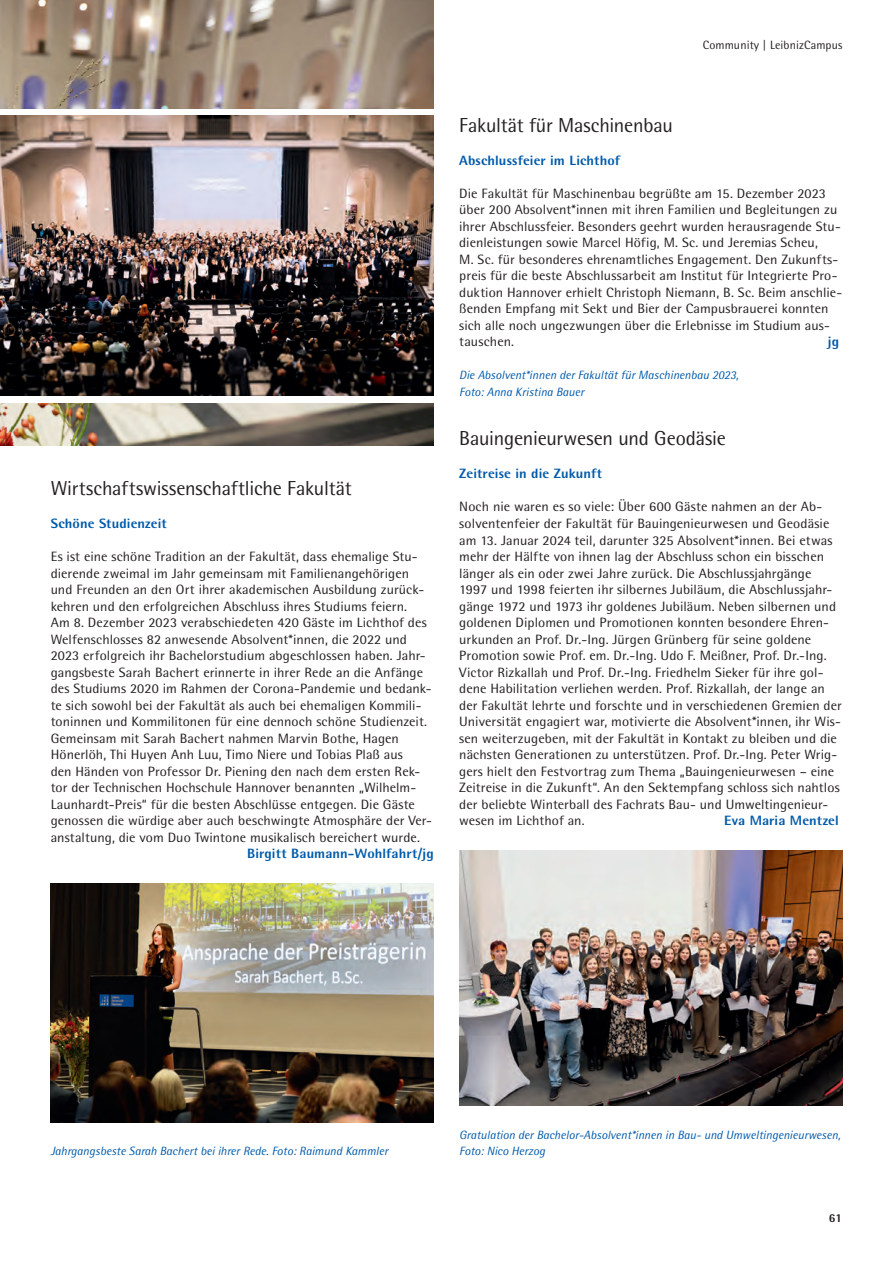
<style>
.page{position:relative;width:893px;height:1263px;background:#fff}
.page>*{position:absolute;margin:0;border:0;box-sizing:border-box;transform-origin:0 0}
.t1{font:20.25px "Rotis Semi Sans";letter-spacing:-.01em;color:#231f20}
.t2{font:13.5px/16.5px "Rotis Semi Sans";letter-spacing:.005em;color:#231f20;scale:1.05 1}
.t3{font:800 13.5px "Rotis Semi Sans";letter-spacing:.005em;color:#015aaa;scale:1.05 1}
.t4{font:italic 12px/16.5px "Rotis Semi Sans";color:#015aaa}
.t5{font:12px "Rotis Semi Sans";letter-spacing:.01em;color:#231f20}
.t6{font:800 12px "Rotis Semi Sans";color:#231f20}
</style>
<div class="page">
<img style="left:0;top:0;width:433px;height:445px">
<img style="left:51px;top:883px;width:382px;height:239px">
<img style="left:459px;top:850px;width:383px;height:255px">
<div style="left:0;top:109px;width:433px;height:293px;background:#fff"></div>
<img style="left:0;top:115px;width:433px;height:281px">
<p class="t5" style="left:702px;top:38px;width:141px">Community | LeibnizCampus</p>
<h1 class="t1" style="left:51px;top:476px;width:302px">Wirtschaftswissenschaftliche Fakultät</h1>
<p class="t3" style="left:51px;top:514px;width:112px">Schöne Studienzeit</p>
<p class="t2" style="left:51px;top:548px;width:364px">Es ist eine schöne Tradition an der Fakultät, dass ehemalige Stu&shy;dierende zweimal im Jahr gemeinsam mit Familienangehörigen und Freunden an den Ort ihrer akademischen Ausbildung zurück&shy;kehren und den erfolgreichen Abschluss ihres Studiums feiern.<br>Am 8. Dezember 2023 verabschiedeten 420 Gäste im Lichthof des Welfenschlosses 82 anwesende Absolvent*innen, die 2022 und 2023 erfolgreich ihr Bachelorstudium abgeschlossen haben. Jahr&shy;gangsbeste Sarah Bachert erinnerte in ihrer Rede an die Anfänge des Studiums 2020 im Rahmen der Corona-Pandemie und bedank&shy;te sich sowohl bei der Fakultät als auch bei ehemaligen Kommili&shy;toninnen und Kommilitonen für eine dennoch schöne Studienzeit.<br>Gemeinsam mit Sarah Bachert nahmen Marvin Bothe, Hagen Hönerlöh, Thi Huyen Anh Luu, Timo Niere und Tobias Plaß aus<br>den Händen von Professor Dr. Piening den nach dem ersten Rek&shy;tor der Technischen Hochschule Hannover benannten „Wilhelm-Launhardt-Preis“ für die besten Abschlüsse entgegen. Die Gäste genossen die würdige aber auch beschwingte Atmosphäre der Ver&shy;anstaltung, die vom Duo Twintone musikalisch bereichert wurde.</p>
<p class="t3" style="left:247px;top:844px;width:179px">Birgitt Baumann-Wohlfahrt/jg</p>
<h1 class="t1" style="left:459px;top:113px;width:215px">Fakultät für Maschinenbau</h1>
<p class="t3" style="left:459px;top:151px;width:155px">Abschlussfeier im Lichthof</p>
<p class="t2" style="left:459px;top:185px;width:366px">Die Fakultät für Maschinenbau begrüßte am 15. Dezember 2023 über 200 Absolvent*innen mit ihren Familien und Begleitungen zu ihrer Abschlussfeier. Besonders geehrt wurden herausragende Stu&shy;dienleistungen sowie Marcel Höfig, M. Sc. und Jeremias Scheu,<br>M. Sc. für besonderes ehrenamtliches Engagement. Den Zukunfts&shy;preis für die beste Abschlussarbeit am Institut für Integrierte Pro&shy;duktion Hannover erhielt Christoph Niemann, B. Sc. Beim anschlie&shy;ßenden Empfang mit Sekt und Bier der Campusbrauerei konnten sich alle noch ungezwungen über die Erlebnisse im Studium aus&shy;tauschen.</p>
<p class="t3" style="left:827px;top:333px;width:12px">jg</p>
<p class="t4" style="left:459px;top:367px;width:281px">Die Absolvent*innen der Fakultät für Maschinenbau 2023,<br>Foto: Anna Kristina Bauer</p>
<h1 class="t1" style="left:459px;top:426px;width:268px">Bauingenieurwesen und Geodäsie</h1>
<p class="t3" style="left:459px;top:465px;width:138px">Zeitreise in die Zukunft</p>
<p class="t2" style="left:459px;top:498px;width:366px">Noch nie waren es so viele: Über 600 Gäste nahmen an der Ab&shy;solventenfeier der Fakultät für Bauingenieurwesen und Geodäsie am 13. Januar 2024 teil, darunter 325 Absolvent*innen. Bei etwas mehr der Hälfte von ihnen lag der Abschluss schon ein bisschen länger als ein oder zwei Jahre zurück. Die Abschlussjahrgänge 1997 und 1998 feierten ihr silbernes Jubiläum, die Abschlussjahr&shy;gänge 1972 und 1973 ihr goldenes Jubiläum. Neben silbernen und goldenen Diplomen und Promotionen konnten besondere Ehren&shy;urkunden an Prof. Dr.-Ing. Jürgen Grünberg für seine goldene Promotion sowie Prof. em. Dr.-Ing. Udo F. Meißner, Prof. Dr.-Ing.<br>Victor Rizkallah und Prof. Dr.-Ing. Friedhelm Sieker für ihre gol&shy;dene Habilitation verliehen werden. Prof. Rizkallah, der lange an der Fakultät lehrte und forschte und in verschiedenen Gremien der Universität engagiert war, motivierte die Absolvent*innen, ihr Wis&shy;sen weiterzugeben, mit der Fakultät in Kontakt zu bleiben und die nächsten Generationen zu unterstützen. Prof. Dr.-Ing. Peter Wrig&shy;gers hielt den Festvortrag zum Thema „Bauingenieurwesen – eine Zeitreise in die Zukunft“. An den Sektempfang schloss sich nahtlos der beliebte Winterball des Fachrats Bau- und Umweltingenieur&shy;wesen im Lichthof an.</p>
<p class="t3" style="left:723px;top:811px;width:111px">Eva Maria Mentzel</p>
<p class="t4" style="left:51px;top:1142px;width:339px">Jahrgangsbeste Sarah Bachert bei ihrer Rede. Foto: Raimund Kammler</p>
<p class="t4" style="left:459px;top:1126px;width:382px">Gratulation der Bachelor-Absolvent*innen in Bau- und Umweltingenieurwesen,<br>Foto: Nico Herzog</p>
<p class="t6" style="left:828px;top:1209px;width:15px">61</p>
</div>
